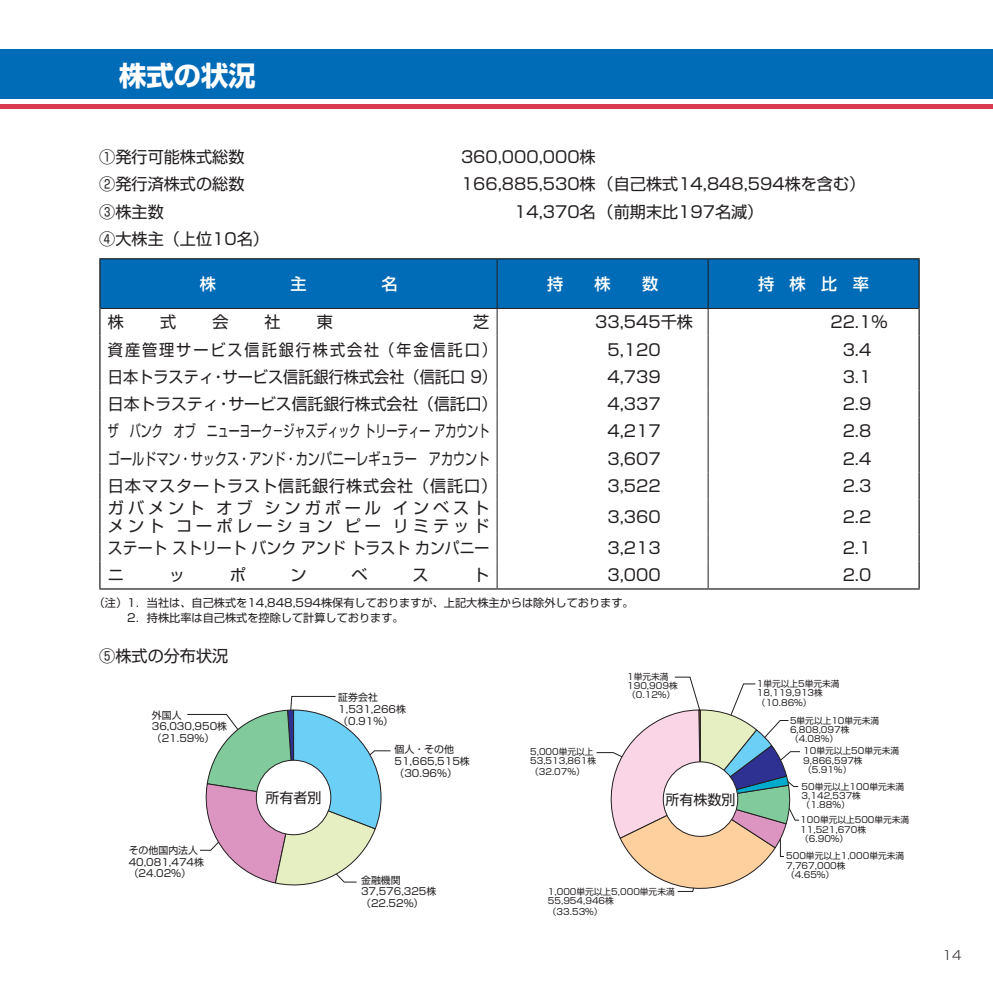
<style>
.page{position:relative;width:993px;height:993px;background:#fff}
.page>*{position:absolute;margin:0;border:0;box-sizing:border-box;transform-origin:0 0}
.t1{font:700 27.3px "Shin Go Pr 5";color:#fff}
.t2{font:16.1px "Shin Go Pr 5";color:#231f20}
.t3{font:16.1px/17.3px "Shin Go Pr 5";letter-spacing:.245em;color:#231f20}
.t4{font:16.1px "Shin Go Pr 5";color:#231f20;scale:.68 1}
.t5{font:16.1px "Shin Go Pr 5";color:#231f20;scale:.75 1}
.t6{font:16.1px "Shin Go Pr 5";color:#231f20;scale:.94 1}
.t7{font:16.1px "Shin Go Pr 5";color:#231f20;scale:.92 1}
.t8{font:16.1px "Shin Go Pr 5";letter-spacing:.125em;color:#231f20;scale:.94 1}
.t9{font:16.1px "Shin Go Pr 5";letter-spacing:.055em;color:#231f20}
.t10{font:500 16.1px "Shin Go Pr 5";color:#fff}
.t11{font:14px "Shin Go Pro";color:#231f20}
.t12{font:300 12.42px "Shin Go Pro";color:#231f20}
.t13{font:11.2px/14.9px "Shin Go Pr 5";color:#231f20}
.t14{font:9.97px/11.7px "Shin Go Pro";color:#231f20}
.t15{font:8.75px/9.3px "Shin Go Pro";color:#231f20}
</style>
<div class="page">
<div style="left:0;top:50px;width:992px;height:49px;background:#006bb6"></div>
<div style="left:0;top:104px;width:992px;height:5px;background:#d93c51"></div>
<svg style="left:187px;top:695px;width:204px;height:191px"></svg>
<div style="left:256px;top:760px;width:75px;height:74px;background:#fff;border-radius:50%"></div>
<div style="left:256px;top:759px;width:75px;height:75px;border:1px solid #231f20;border-radius:50%"></div>
<svg style="left:596px;top:676px;width:204px;height:216px"></svg>
<div style="left:663px;top:761px;width:74px;height:75px;background:#fff;border-radius:50%"></div>
<div style="left:662px;top:761px;width:75px;height:75px;border:1px solid #231f20;border-radius:50%"></div>
<div style="left:100px;top:259px;width:818px;height:49px;background:#006bb6"></div>
<svg style="left:496px;top:309px;width:1px;height:190px"></svg>
<svg style="left:707px;top:309px;width:1px;height:190px"></svg>
<hr style="left:496px;top:499px;width:1px;height:35px;background:#231f20">
<hr style="left:707px;top:499px;width:1px;height:35px;background:#231f20">
<svg style="left:496px;top:534px;width:1px;height:54px"></svg>
<svg style="left:707px;top:534px;width:1px;height:54px"></svg>
<hr style="left:496px;top:259px;width:1px;height:49px;background:#231f20">
<hr style="left:707px;top:259px;width:1px;height:49px;background:#231f20">
<hr style="left:100px;top:308px;width:397px;height:1px;background:#231f20">
<hr style="left:497px;top:308px;width:211px;height:1px;background:#231f20">
<hr style="left:708px;top:308px;width:210px;height:1px;background:#231f20">
<hr style="left:99px;top:258px;width:398px;height:1px;background:#231f20">
<hr style="left:99px;top:259px;width:1px;height:49px;background:#231f20">
<hr style="left:497px;top:258px;width:211px;height:1px;background:#231f20">
<hr style="left:708px;top:258px;width:211px;height:1px;background:#231f20">
<hr style="left:918px;top:259px;width:1px;height:49px;background:#231f20">
<svg style="left:99px;top:308px;width:1px;height:191px"></svg>
<svg style="left:918px;top:308px;width:1px;height:191px"></svg>
<hr style="left:99px;top:499px;width:1px;height:35px;background:#231f20">
<hr style="left:918px;top:499px;width:1px;height:35px;background:#231f20">
<svg style="left:99px;top:534px;width:1px;height:54px"></svg>
<svg style="left:918px;top:534px;width:1px;height:54px"></svg>
<hr style="left:99px;top:588px;width:398px;height:1px;background:#231f20">
<hr style="left:497px;top:588px;width:211px;height:1px;background:#231f20">
<hr style="left:708px;top:588px;width:211px;height:1px;background:#231f20">
<h1 class="t1" style="left:119px;top:54px;width:138px">株式の状況</h1>
<h2 class="t2" style="left:99px;top:144px;width:147px">①発行可能株式総数</h2>
<h2 class="t2" style="left:461px;top:144px;width:136px">360,000,000株</h2>
<h2 class="t2" style="left:99px;top:171px;width:147px">②発行済株式の総数</h2>
<h2 class="t2" style="left:461px;top:171px;width:405px">166,885,530株（自己株式14,848,594株を含む）</h2>
<h2 class="t2" style="left:99px;top:198px;width:66px">③株主数</h2>
<h2 class="t2" style="left:514px;top:198px;width:251px">14,370名（前期末比197名減）</h2>
<h2 class="t2" style="left:99px;top:226px;width:171px">④大株主（上位10名）</h2>
<h2 class="t10" style="left:200px;top:270px;width:18px">株</h2>
<h2 class="t10" style="left:290px;top:270px;width:18px">主</h2>
<h2 class="t10" style="left:381px;top:270px;width:18px">名</h2>
<h2 class="t10" style="left:547px;top:270px;width:18px">持</h2>
<h2 class="t10" style="left:594px;top:270px;width:18px">株</h2>
<h2 class="t10" style="left:642px;top:270px;width:18px">数</h2>
<h2 class="t10" style="left:757px;top:270px;width:112px">持株比率</h2>
<h2 class="t2" style="left:108px;top:309px;width:18px">株</h2>
<h2 class="t2" style="left:160px;top:309px;width:18px">式</h2>
<h2 class="t2" style="left:212px;top:309px;width:18px">会</h2>
<h2 class="t2" style="left:264px;top:309px;width:18px">社</h2>
<h2 class="t2" style="left:316px;top:309px;width:18px">東</h2>
<h2 class="t2" style="left:473px;top:309px;width:18px">芝</h2>
<h2 class="t2" style="left:595px;top:309px;width:99px">33,545千株</h2>
<h2 class="t2" style="left:830px;top:309px;width:59px">22.1％</h2>
<h2 class="t8" style="left:108px;top:336px;width:415px">資産管理サービス信託銀行株式会社（年金信託口）</h2>
<h2 class="t2" style="left:607px;top:336px;width:55px">5,120</h2>
<h2 class="t2" style="left:842px;top:336px;width:30px">3.4</h2>
<h2 class="t6" style="left:108px;top:363px;width:415px">日本トラスティ・サービス信託銀行株式会社（信託口 9）</h2>
<h2 class="t2" style="left:607px;top:363px;width:55px">4,739</h2>
<h2 class="t2" style="left:842px;top:363px;width:30px">3.1</h2>
<h2 class="t2" style="left:108px;top:390px;width:390px">日本トラスティ・サービス信託銀行株式会社（信託口）</h2>
<h2 class="t2" style="left:607px;top:390px;width:55px">4,337</h2>
<h2 class="t2" style="left:842px;top:390px;width:30px">2.9</h2>
<h2 class="t4" style="left:108px;top:418px;width:562px">ザ　バンク　オブ　ニューヨーク－ジャスディック トリーティー アカウント</h2>
<h2 class="t2" style="left:607px;top:418px;width:55px">4,217</h2>
<h2 class="t2" style="left:842px;top:418px;width:30px">2.8</h2>
<h2 class="t5" style="left:108px;top:445px;width:510px">ゴールドマン・サックス・アンド・カンパニーレギュラー　アカウント</h2>
<h2 class="t2" style="left:607px;top:445px;width:55px">3,607</h2>
<h2 class="t2" style="left:842px;top:445px;width:30px">2.4</h2>
<h2 class="t9" style="left:108px;top:472px;width:391px">日本マスタートラスト信託銀行株式会社（信託口）</h2>
<h2 class="t2" style="left:607px;top:472px;width:55px">3,522</h2>
<h2 class="t2" style="left:842px;top:472px;width:30px">2.3</h2>
<h2 class="t3" style="left:108px;top:498px;width:383px">ガバメント オブ シンガポール インベストメント コーポレーション ピー リミテッド</h2>
<h2 class="t2" style="left:607px;top:503px;width:55px">3,360</h2>
<h2 class="t2" style="left:842px;top:503px;width:30px">2.2</h2>
<h2 class="t7" style="left:108px;top:534px;width:416px">ステート ストリート バンク アンド トラスト カンパニー</h2>
<h2 class="t2" style="left:607px;top:534px;width:55px">3,213</h2>
<h2 class="t2" style="left:842px;top:534px;width:30px">2.1</h2>
<h2 class="t2" style="left:108px;top:561px;width:18px">ニ</h2>
<h2 class="t2" style="left:169px;top:561px;width:18px">ッ</h2>
<h2 class="t2" style="left:230px;top:561px;width:18px">ポ</h2>
<h2 class="t2" style="left:290px;top:561px;width:18px">ン</h2>
<h2 class="t2" style="left:351px;top:561px;width:18px">ベ</h2>
<h2 class="t2" style="left:412px;top:561px;width:18px">ス</h2>
<h2 class="t2" style="left:473px;top:561px;width:18px">ト</h2>
<h2 class="t2" style="left:607px;top:561px;width:55px">3,000</h2>
<h2 class="t2" style="left:842px;top:561px;width:30px">2.0</h2>
<p class="t13" style="left:99px;top:594px;width:536px;text-indent:-6px">（注）1．当社は、自己株式を14,848,594株保有しておりますが、上記大株主からは除外しております。　　 2．持株比率は自己株式を控除して計算しております。</p>
<h2 class="t2" style="left:99px;top:642px;width:130px">⑤株式の分布状況</h2>
<p class="t14" style="left:152px;top:707px;width:77px">外国人<br>36,030,950株（21.59％）</p>
<p class="t14" style="left:129px;top:842px;width:77px">その他国内法人<br>40,081,474株（24.02％）</p>
<h3 class="t11" style="left:265px;top:786px;width:57px">所有者別</h3>
<p class="t14" style="left:338px;top:690px;width:69px">証券会社<br>1,531,266株（0.91％）</p>
<p class="t14" style="left:394px;top:742px;width:77px">個人・その他<br>51,665,515株（30.96％）</p>
<p class="t14" style="left:361px;top:872px;width:77px">金融機関<br>37,576,325株（22.52％）</p>
<p class="t15" style="left:627px;top:670px;width:52px">1単元未満<br>190,909株（0.12％）</p>
<p class="t15" style="left:756px;top:677px;width:84px">1単元以上5単元未満<br>18,119,913株（10.86％）</p>
<p class="t15" style="left:789px;top:714px;width:91px">5単元以上10単元未満<br>6,808,097株（4.08％）</p>
<p class="t15" style="left:803px;top:745px;width:97px">10単元以上50単元未満<br>9,866,597株<br>（5.91％）</p>
<p class="t15" style="left:801px;top:780px;width:104px">50単元以上100単元未満<br>3,142,537株<br>（1.88％）</p>
<p class="t15" style="left:800px;top:813px;width:110px">100単元以上500単元未満<br>11,521,670株<br>（6.90％）</p>
<p class="t15" style="left:786px;top:849px;width:119px">500単元以上1,000単元未満<br>7,767,000株<br>（4.65％）</p>
<p class="t15" style="left:547px;top:885px;width:128px">1,000単元以上5,000単元未満<br>55,954,946株</p>
<p class="t15" style="left:547px;top:905px;width:56px">（33.53％）</p>
<p class="t15" style="left:530px;top:745px;width:67px">5,000単元以上<br>53,513,861株</p>
<p class="t15" style="left:530px;top:765px;width:56px">（32.07％）</p>
<h3 class="t11" style="left:665px;top:787px;width:71px">所有株数別</h3>
<h3 class="t12" style="left:942px;top:944px;width:20px">14</h3>
</div>
